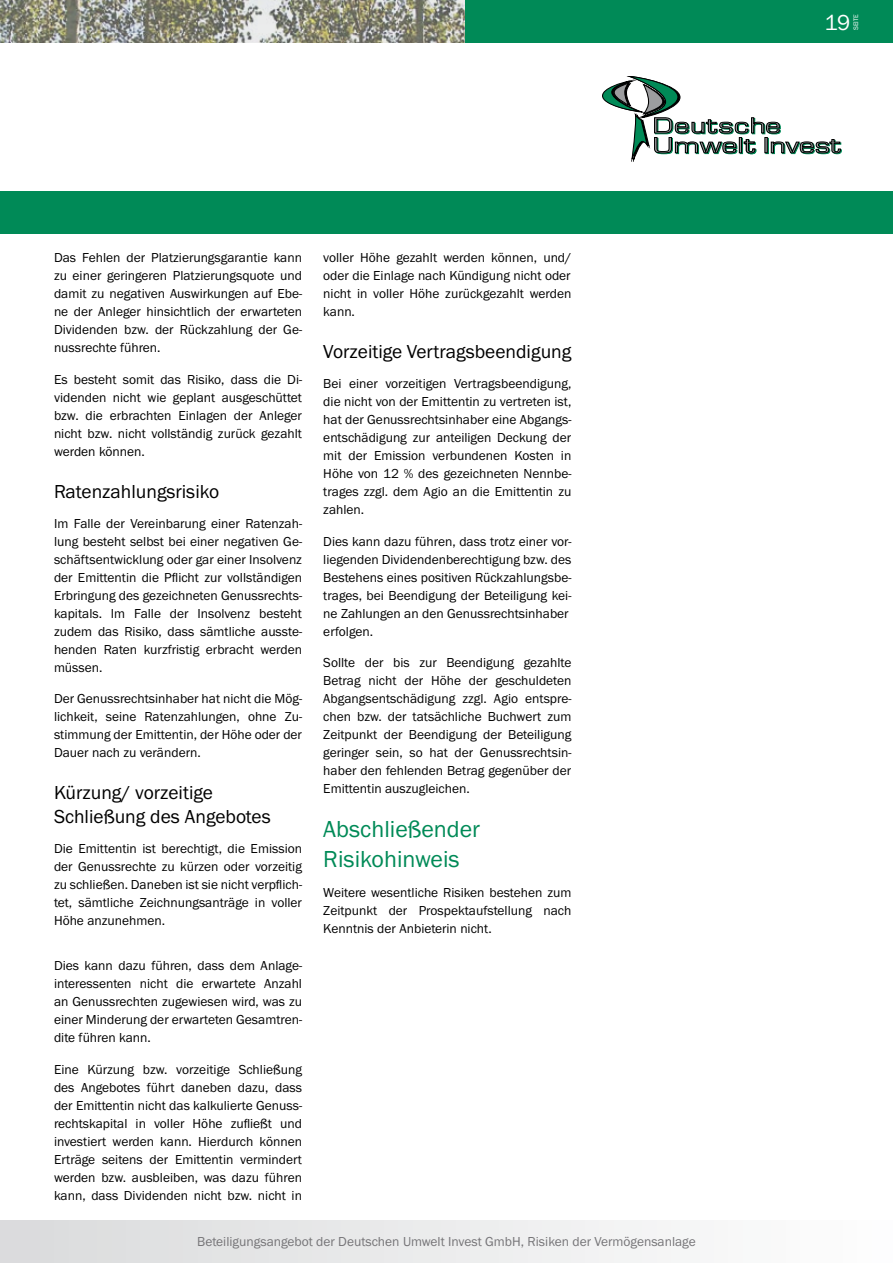
<style>
.page{position:relative;width:893px;height:1263px;background:#fff}
.page>*{position:absolute;margin:0;border:0;box-sizing:border-box;transform-origin:0 0}
.t1{font:24px/30px "Franklin Gothic Itc T";color:#008a57}
.t2{font:22.5px "Franklin Gothic Itc T";color:#fff}
.t3{font:19.5px/24px "Franklin Gothic Itc T";color:#000}
.t4{font:13.5px/18px "Franklin Gothic Itc T";color:#000;text-align:justify}
.t5{font:13.5px "Franklin Gothic Itc T";color:#757477}
.t6{font:6.75px "Franklin Gothic Itc T";color:#fff}
</style>
<div class="page">
<img style="left:0;top:0;width:465px;height:42px">
<div style="left:465px;top:0;width:428px;height:42px;background:#008a57"></div>
<div style="left:0;top:1221px;width:893px;height:42px;background:linear-gradient(to right,#dadbdc,#fefefe)"></div>
<div style="left:0;top:191px;width:893px;height:43px;background:#008a57"></div>
<svg style="left:602px;top:76px;width:240px;height:83px"></svg>
<p class="t4" style="left:54px;top:249px;width:250px">Das Fehlen der Platzierungsgarantie kann zu einer geringeren Platzierungsquote und damit zu negativen Auswirkungen auf Ebe&shy;ne der Anleger hinsichtlich der erwarteten Dividenden bzw. der Rückzahlung der Ge&shy;nussrechte führen.</p>
<p class="t4" style="left:54px;top:370px;width:250px">Es besteht somit das Risiko, dass die Di&shy;videnden nicht wie geplant ausgeschüttet bzw. die erbrachten Einlagen der Anleger nicht bzw. nicht vollständig zurück gezahlt werden können.</p>
<h3 class="t3" style="left:54px;top:479px;width:167px">Ratenzahlungsrisiko</h3>
<p class="t4" style="left:54px;top:514px;width:250px">Im Falle der Vereinbarung einer Ratenzah&shy;lung besteht selbst bei einer negativen Ge&shy;schäftsentwicklung oder gar einer Insolvenz der Emittentin die Pflicht zur vollständigen Erbringung des gezeichneten Genussrechts&shy;kapitals. Im Falle der Insolvenz besteht zudem das Risiko, dass sämtliche ausste&shy;henden Raten kurzfristig erbracht werden müssen.</p>
<p class="t4" style="left:54px;top:690px;width:250px">Der Genussrechtsinhaber hat nicht die Mög&shy;lichkeit, seine Ratenzahlungen, ohne Zu&shy;stimmung der Emittentin, der Höhe oder der Dauer nach zu verändern.</p>
<h3 class="t3" style="left:54px;top:781px;width:218px">Kürzung/ vorzeitige<br>Schließung des Angebotes</h3>
<p class="t4" style="left:54px;top:840px;width:250px">Die Emittentin ist berechtigt, die Emission der Genussrechte zu kürzen oder vorzeitig zu schließen. Daneben ist sie nicht verpflich&shy;tet, sämtliche Zeichnungsanträge in voller Höhe anzunehmen.</p>
<p class="t4" style="left:54px;top:957px;width:250px">Dies kann dazu führen, dass dem Anlage&shy;interessenten nicht die erwartete Anzahl an Genussrechten zugewiesen wird, was zu einer Minderung der erwarteten Gesamtren&shy;dite führen kann.</p>
<p class="t4" style="left:54px;top:1060px;width:250px">Eine Kürzung bzw. vorzeitige Schließung des Angebotes führt daneben dazu, dass der Emittentin nicht das kalkulierte Genuss&shy;rechtskapital in voller Höhe zufließt und investiert werden kann. Hierdurch können Erträge seitens der Emittentin vermindert werden bzw. ausbleiben, was dazu führen kann, dass Dividenden nicht bzw. nicht in</p>
<p class="t4" style="left:323px;top:249px;width:250px">voller Höhe gezahlt werden können, und/ oder die Einlage nach Kündigung nicht oder nicht in voller Höhe zurückgezahlt werden kann.</p>
<h3 class="t3" style="left:323px;top:340px;width:250px">Vorzeitige Vertragsbeendigung</h3>
<p class="t4" style="left:323px;top:375px;width:250px">Bei einer vorzeitigen Vertragsbeendigung, die nicht von der Emittentin zu vertreten ist, hat der Genussrechtsinhaber eine Abgangs&shy;entschädigung zur anteiligen Deckung der mit der Emission verbundenen Kosten in Höhe von 12 % des gezeichneten Nennbe&shy;trages zzgl. dem Agio an die Emittentin zu zahlen.</p>
<p class="t4" style="left:323px;top:532px;width:250px;text-align:left">Dies kann dazu führen, dass trotz einer vor&shy;liegenden Dividendenberechtigung bzw. des Bestehens eines positiven Rückzahlungsbe&shy;trages, bei Beendigung der Beteiligung kei&shy;ne Zahlungen an den Genussrechtsinhaber erfolgen.</p>
<p class="t4" style="left:323px;top:654px;width:250px">Sollte der bis zur Beendigung gezahlte Betrag nicht der Höhe der geschuldeten Abgangsentschädigung zzgl. Agio entspre&shy;chen bzw. der tatsächliche Buchwert zum Zeitpunkt der Beendigung der Beteiligung geringer sein, so hat der Genussrechtsin&shy;haber den fehlenden Betrag gegenüber der Emittentin auszugleichen.</p>
<h1 class="t1" style="left:323px;top:813px;width:158px">Abschließender<br>Risikohinweis</h1>
<p class="t4" style="left:323px;top:883px;width:250px">Weitere wesentliche Risiken bestehen zum Zeitpunkt der Prospektaufstellung nach Kenntnis der Anbieterin nicht.</p>
<p class="t5" style="left:197px;top:1234px;width:500px">Beteiligungsangebot der Deutschen Umwelt Invest GmbH, Risiken der Vermögensanlage</p>
<h2 class="t2" style="left:824px;top:9px;width:28px">19</h2>
<p class="t6" style="left:852px;top:30px;width:18px;rotate:-90deg">SEITE</p>
</div>
